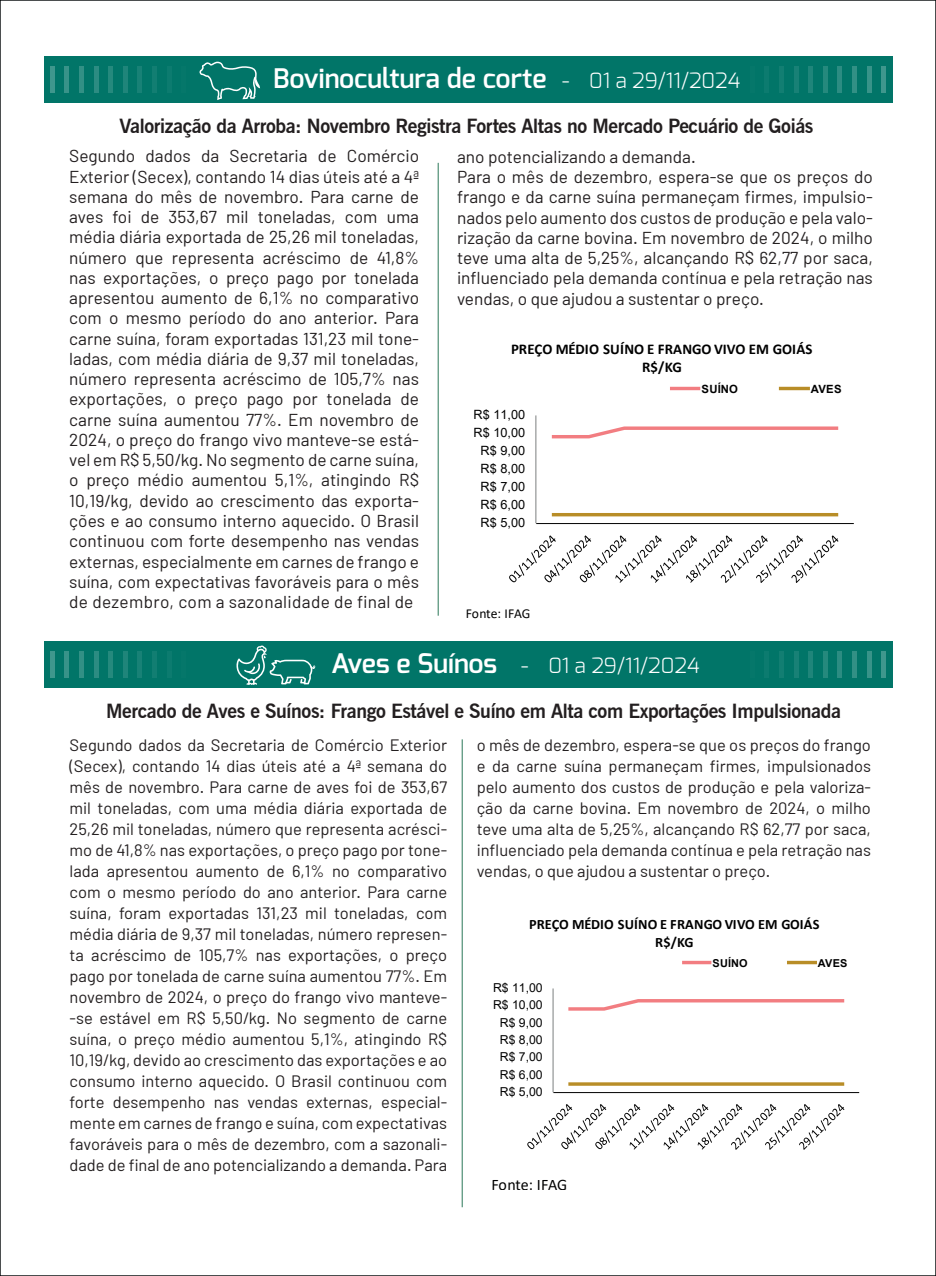
<style>
.page{position:relative;width:936px;height:1276px;background:#fff}
.page>*{position:absolute;margin:0;border:0;box-sizing:border-box;transform-origin:0 0}
.t1{font:600 27px "Exo";color:#fff}
.t2{font:300 21px "Exo";color:#fff}
.t3{font:700 19.5px "News Gothic BT";letter-spacing:-.02em;color:#231f20}
.t4{font:17.25px/20.2px "Barlow";color:#231f20;text-align:justify}
.t5{font:16.5px/21px "Barlow";color:#231f20;text-align:justify}
.t6{font:16.05px "Calibri";letter-spacing:-.015em;color:#000001}
.t7{font:700 14.85px/18.5px "Calibri";color:#000001;text-align:center}
.t8{font:700 14.4px/17.7px "Calibri";color:#000001;text-align:center}
.t9{font:13.65px "Calibri";letter-spacing:-.015em;color:#000001}
.t10{font:12.75px "Arial";color:#000001}
.t11{font:12.3px "Arial";color:#000001}
.t12{font:700 11.4px "Arial";letter-spacing:.02em;color:#000001}
.t13{font:700 10.95px "Arial";letter-spacing:.02em;color:#000001}
.s1{font-weight:300;font-size:21px}
.s2{font-weight:600;font-size:27px}
</style>
<div class="page">
<hr style="left:535px;top:415px;width:1px;height:108px;background:#7c7f80">
<hr style="left:536px;top:523px;width:317px;height:1px;background:#000001">
<svg style="left:551px;top:426px;width:288px;height:13px"></svg>
<hr style="left:553px;top:513px;width:283px;height:3px;background:#b88d27">
<svg style="left:509px;top:535px;width:329px;height:48px"></svg>
<hr style="left:671px;top:387px;width:27px;height:3px;background:#f27d81">
<hr style="left:780px;top:387px;width:28px;height:3px;background:#b88d27">
<hr style="left:552px;top:988px;width:1px;height:104px;background:#7c7f80">
<hr style="left:553px;top:1092px;width:306px;height:1px;background:#000001">
<svg style="left:568px;top:999px;width:277px;height:12px"></svg>
<hr style="left:570px;top:1082px;width:272px;height:3px;background:#b88d27">
<svg style="left:527px;top:1104px;width:317px;height:45px"></svg>
<hr style="left:683px;top:961px;width:26px;height:3px;background:#f27d81">
<hr style="left:788px;top:961px;width:27px;height:3px;background:#b88d27">
<hr style="left:462px;top:739px;width:1px;height:468px;background:#2b7758">
<hr style="left:438px;top:163px;width:1px;height:453px;background:#2b7758">
<div style="left:43px;top:56px;width:849px;height:47px;background:#017568"></div>
<svg style="left:199px;top:62px;width:61px;height:38px"></svg>
<hr style="left:50px;top:67px;width:4px;height:26px;background:#3f978d">
<hr style="left:65px;top:67px;width:4px;height:26px;background:#389389">
<div style="left:79px;top:67px;width:5px;height:26px;background:#329085"></div>
<hr style="left:94px;top:67px;width:4px;height:26px;background:#2c8c82">
<hr style="left:109px;top:67px;width:4px;height:26px;background:#25897d">
<hr style="left:123px;top:67px;width:4px;height:26px;background:#1f857a">
<hr style="left:138px;top:67px;width:4px;height:26px;background:#188176">
<div style="left:152px;top:67px;width:5px;height:26px;background:#127e72"></div>
<hr style="left:167px;top:67px;width:4px;height:26px;background:#0c7b6f">
<div style="left:181px;top:67px;width:5px;height:26px;background:#05776a"></div>
<hr style="left:881px;top:67px;width:4px;height:26px;background:#3f978d">
<div style="left:866px;top:67px;width:5px;height:26px;background:#389389"></div>
<hr style="left:852px;top:67px;width:4px;height:26px;background:#329085">
<hr style="left:837px;top:67px;width:4px;height:26px;background:#2c8c82">
<hr style="left:823px;top:67px;width:4px;height:26px;background:#25897d">
<hr style="left:808px;top:67px;width:4px;height:26px;background:#1f857a">
<div style="left:793px;top:67px;width:5px;height:26px;background:#188176"></div>
<hr style="left:779px;top:67px;width:4px;height:26px;background:#127e72">
<div style="left:764px;top:67px;width:5px;height:26px;background:#0c7b6f"></div>
<hr style="left:750px;top:67px;width:4px;height:26px;background:#05776a">
<div style="left:43px;top:641px;width:849px;height:47px;background:#017568"></div>
<svg style="left:236px;top:645px;width:80px;height:40px"></svg>
<hr style="left:50px;top:651px;width:4px;height:27px;background:#3f978d">
<hr style="left:65px;top:651px;width:4px;height:27px;background:#389389">
<div style="left:79px;top:651px;width:5px;height:27px;background:#329085"></div>
<hr style="left:94px;top:651px;width:4px;height:27px;background:#2c8c82">
<hr style="left:109px;top:651px;width:4px;height:27px;background:#25897d">
<hr style="left:123px;top:651px;width:4px;height:27px;background:#1f857a">
<hr style="left:138px;top:651px;width:4px;height:27px;background:#188176">
<div style="left:152px;top:651px;width:5px;height:27px;background:#127e72"></div>
<hr style="left:167px;top:651px;width:4px;height:27px;background:#0c7b6f">
<div style="left:181px;top:651px;width:5px;height:27px;background:#05776a"></div>
<hr style="left:881px;top:651px;width:4px;height:27px;background:#3f978d">
<div style="left:866px;top:651px;width:5px;height:27px;background:#389389"></div>
<hr style="left:852px;top:651px;width:4px;height:27px;background:#329085">
<hr style="left:837px;top:651px;width:4px;height:27px;background:#2c8c82">
<hr style="left:823px;top:651px;width:4px;height:27px;background:#25897d">
<hr style="left:808px;top:651px;width:4px;height:27px;background:#1f857a">
<div style="left:793px;top:651px;width:5px;height:27px;background:#188176"></div>
<hr style="left:779px;top:651px;width:4px;height:27px;background:#127e72">
<div style="left:764px;top:651px;width:5px;height:27px;background:#0c7b6f"></div>
<hr style="left:750px;top:651px;width:4px;height:27px;background:#05776a">
<h1 class="t1" style="left:273px;top:61px;width:468px">Bovinocultura de corte <span class="s1">- 01 a 29/11/2024</span></h1>
<p class="t3" style="left:120px;top:115px;width:695px">Valorização da Arroba: Novembro Registra Fortes Altas no Mercado Pecuário de Goiás</p>
<p class="t4" style="left:457px;top:146px;width:417px;text-align:left">ano potencializando a demanda.<br>Para o mês de dezembro, espera-se que os preços do frango e da carne suína permaneçam firmes, impulsio&shy;nados pelo aumento dos custos de produção e pela valo&shy;rização da carne bovina. Em novembro de 2024, o milho teve uma alta de 5,25%, alcançando R$ 62,77 por saca, influenciado pela demanda contínua e pela retração nas vendas, o que ajudou a sustentar o preço.</p>
<p class="t4" style="left:69px;top:146px;width:351px">Segundo dados da Secretaria de Comércio Exterior (Secex), contando 14 dias úteis até a 4ª semana do mês de novembro. Para carne de aves foi de 353,67 mil toneladas, com uma média diária exportada de 25,26 mil toneladas, número que representa acréscimo de 41,8% nas exportações, o preço pago por tonelada apresentou aumento de 6,1% no comparativo com o mesmo período do ano anterior. Para carne suína, foram exportadas 131,23 mil tone&shy;ladas, com média diária de 9,37 mil toneladas, número representa acréscimo de 105,7% nas exportações, o preço pago por tonelada de carne suína aumentou 77%. Em novembro de 2024, o preço do frango vivo manteve-se está&shy;vel em R$ 5,50/kg. No segmento de carne suína, o preço médio aumentou 5,1%, atingindo R$ 10,19/kg, devido ao crescimento das exporta&shy;ções e ao consumo interno aquecido. O Brasil continuou com forte desempenho nas vendas externas, especialmente em carnes de frango e suína, com expectativas favoráveis para o mês de dezembro, com a sazonalidade de final de</p>
<p class="t7" style="left:511px;top:339px;width:303px">PREÇO MÉDIO SUÍNO E FRANGO VIVO EM GOIÁS<br>R$/KG</p>
<p class="t12" style="left:701px;top:380px;width:38px">SUÍNO</p>
<p class="t12" style="left:810px;top:380px;width:32px">AVES</p>
<p class="t10" style="left:473px;top:406px;width:53px">R$ 11,00</p>
<p class="t10" style="left:473px;top:424px;width:53px">R$ 10,00</p>
<p class="t10" style="left:480px;top:442px;width:46px">R$ 9,00</p>
<p class="t10" style="left:480px;top:460px;width:46px">R$ 8,00</p>
<p class="t10" style="left:480px;top:478px;width:46px">R$ 7,00</p>
<p class="t10" style="left:480px;top:496px;width:46px">R$ 6,00</p>
<p class="t10" style="left:480px;top:514px;width:46px">R$ 5,00</p>
<p class="t9" style="left:466px;top:604px;width:66px">Fonte: IFAG</p>
<p class="t2" style="left:331px;top:652px;width:370px"><span class="s2">Aves e Suínos</span> - 01 a 29/11/2024</p>
<p class="t3" style="left:106px;top:699px;width:736px">Mercado de Aves e Suínos: Frango Estável e Suíno em Alta com Exportações Impulsionada</p>
<p class="t5" style="left:70px;top:734px;width:379px">Segundo dados da Secretaria de Comércio Exterior (Secex), contando 14 dias úteis até a 4ª semana do mês de novembro. Para carne de aves foi de 353,67 mil toneladas, com uma média diária exportada de 25,26 mil toneladas, número que representa acrésci&shy;mo de 41,8% nas exportações, o preço pago por tone&shy;lada apresentou aumento de 6,1% no comparativo com o mesmo período do ano anterior. Para carne suína, foram exportadas 131,23 mil toneladas, com média diária de 9,37 mil toneladas, número represen&shy;ta acréscimo de 105,7% nas exportações, o preço pago por tonelada de carne suína aumentou 77%. Em novembro de 2024, o preço do frango vivo manteve--se estável em R$ 5,50/kg. No segmento de carne suína, o preço médio aumentou 5,1%, atingindo R$ 10,19/kg, devido ao crescimento das exportações e ao consumo interno aquecido. O Brasil continuou com forte desempenho nas vendas externas, especial&shy;mente em carnes de frango e suína, com expectativas favoráveis para o mês de dezembro, com a sazonali&shy;dade de final de ano potencializando a demanda. Para</p>
<p class="t5" style="left:476px;top:734px;width:396px">o mês de dezembro, espera-se que os preços do frango e da carne suína permaneçam firmes, impulsionados pelo aumento dos custos de produção e pela valoriza&shy;ção da carne bovina. Em novembro de 2024, o milho teve uma alta de 5,25%, alcançando R$ 62,77 por saca, influenciado pela demanda contínua e pela retração nas vendas, o que ajudou a sustentar o preço.</p>
<p class="t8" style="left:529px;top:915px;width:291px">PREÇO MÉDIO SUÍNO E FRANGO VIVO EM GOIÁS<br>R$/KG</p>
<p class="t13" style="left:712px;top:955px;width:37px">SUÍNO</p>
<p class="t13" style="left:817px;top:955px;width:31px">AVES</p>
<p class="t11" style="left:493px;top:979px;width:51px">R$ 11,00</p>
<p class="t11" style="left:493px;top:996px;width:51px">R$ 10,00</p>
<p class="t11" style="left:500px;top:1014px;width:44px">R$ 9,00</p>
<p class="t11" style="left:500px;top:1031px;width:44px">R$ 8,00</p>
<p class="t11" style="left:500px;top:1048px;width:44px">R$ 7,00</p>
<p class="t11" style="left:500px;top:1066px;width:44px">R$ 6,00</p>
<p class="t11" style="left:500px;top:1083px;width:44px">R$ 5,00</p>
<p class="t6" style="left:491px;top:1173px;width:77px">Fonte: IFAG</p>
</div>
